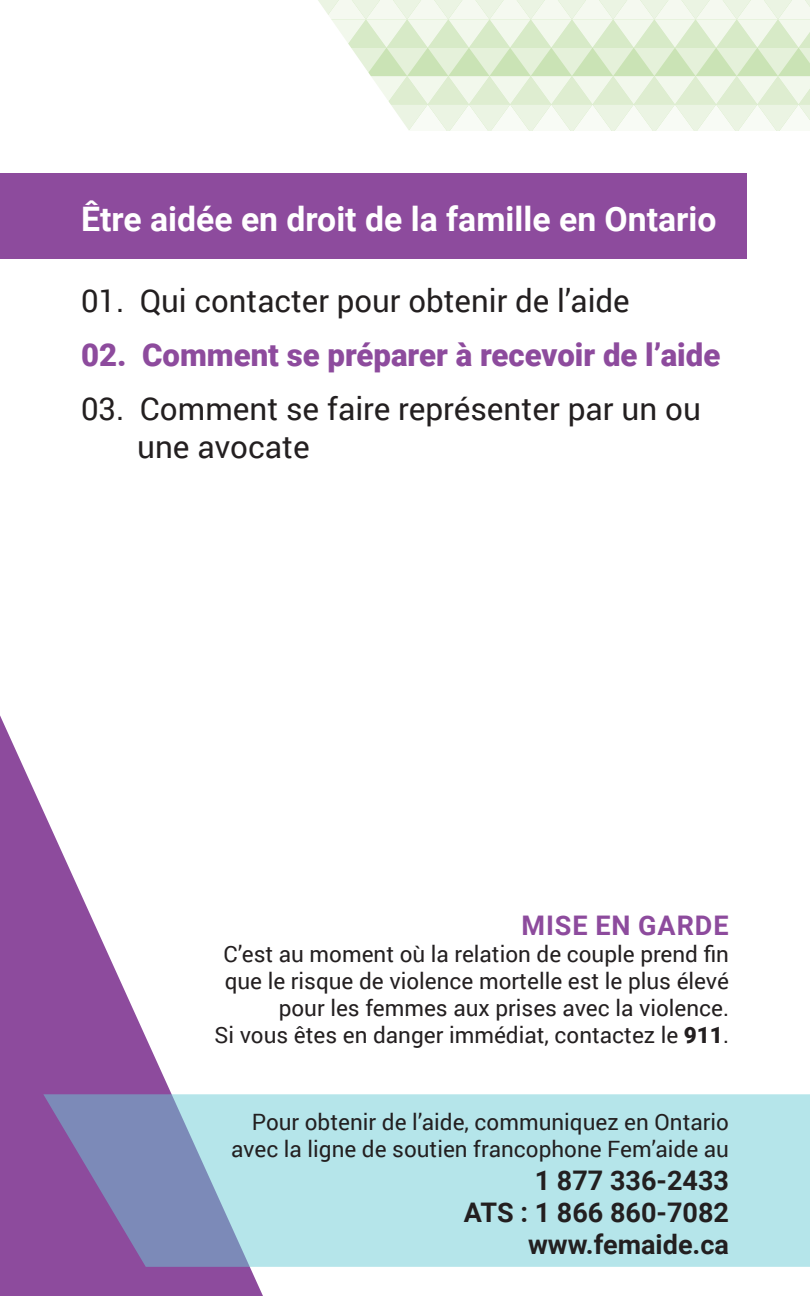
<style>
.page{position:relative;width:810px;height:1296px;background:#fff}
.page>*{position:absolute;margin:0;border:0;box-sizing:border-box;transform-origin:0 0}
.t1{font:700 33.75px "Roboto";color:#fff}
.t2{font:31.5px/37.8px "Roboto";color:#231f20}
.t3{font:900 31.5px "Roboto";color:#8d4b9d}
.t4{font:700 27px/32.4px "Roboto";color:#231f20;text-align:right}
.t5{font:700 27px "Roboto";letter-spacing:.035em;color:#8d4b9d}
.t6{font:22.5px/27px "Roboto";color:#231f20;text-align:right}
.s1{font-weight:900}
</style>
<div class="page">
<div style="left:0;top:173px;width:746px;height:86px;background:#8d4b9d"></div>
<svg style="left:0;top:715px;width:263px;height:581px"></svg>
<svg style="left:43px;top:1094px;width:767px;height:173px;background:#a9ccdd"></svg>
<svg style="left:412px;top:0;width:398px;height:131px"></svg>
<svg style="left:318px;top:0;width:94px;height:131px"></svg>
<h1 class="t1" style="left:81px;top:195px;width:637px">Être aidée en droit de la famille en Ontario</h1>
<h2 class="t2" style="left:81px;top:281px;width:550px">01. Qui contacter pour obtenir de l’aide</h2>
<h2 class="t3" style="left:81px;top:333px;width:641px">02. Comment se préparer à recevoir de l’aide</h2>
<h2 class="t2" style="left:137px;top:389px;width:565px;text-indent:-56px">03. Comment se faire représenter par un ou une avocate</h2>
<p class="t5" style="left:522px;top:907px;width:209px">MISE EN GARDE</p>
<p class="t6" style="left:215px;top:940px;width:516px">C’est au moment où la relation de couple prend fin que le risque de violence mortelle est le plus élevé pour les femmes aux prises avec la violence.<br>Si vous êtes en danger immédiat, contactez le <span class="s1">911</span>.</p>
<p class="t6" style="left:231px;top:1108px;width:499px">Pour obtenir de l’aide, communiquez en Ontario avec la ligne de soutien francophone Fem’aide au</p>
<p class="t4" style="left:464px;top:1163px;width:267px">1 877 336-2433<br>ATS : 1 866 860-7082 www.femaide.ca</p>
</div>
